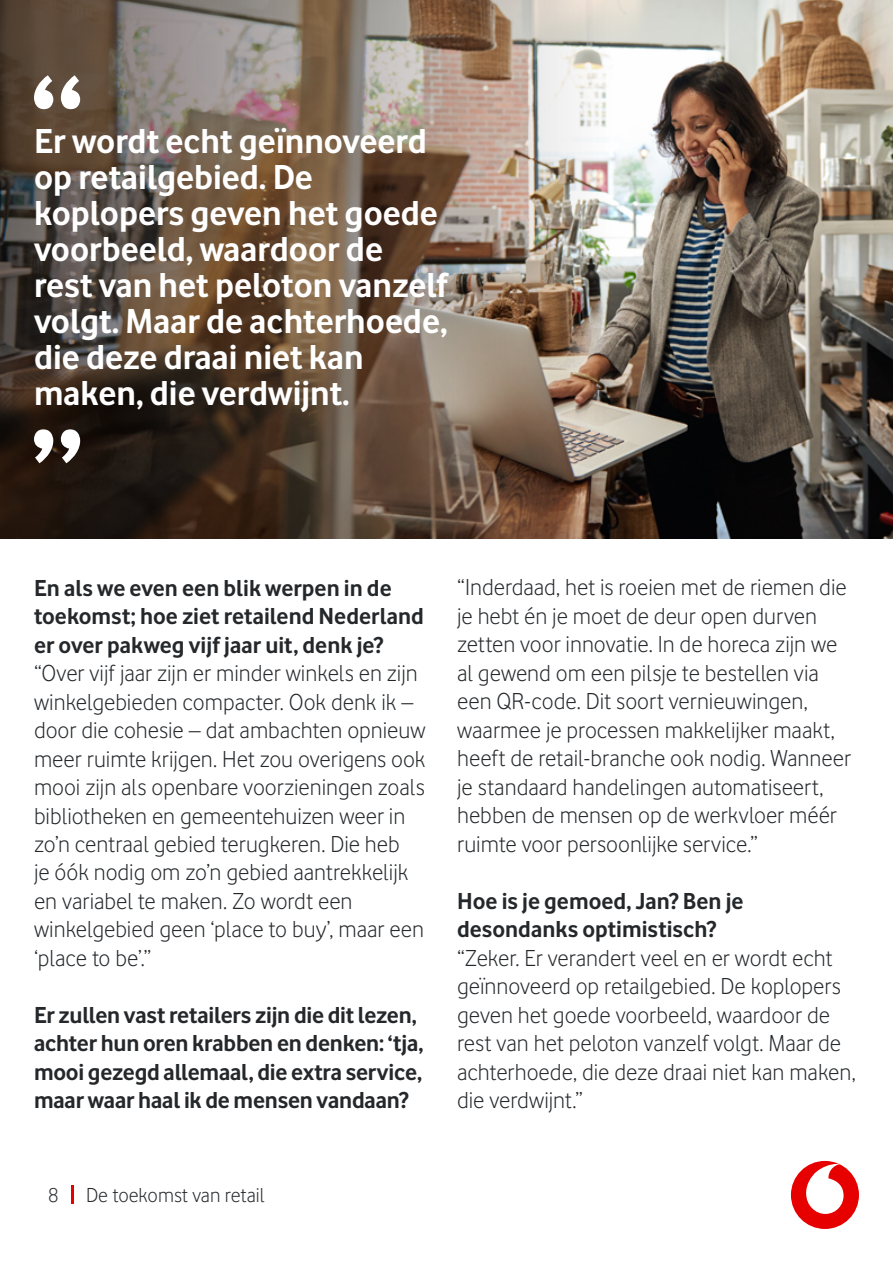
<style>
.page{position:relative;width:893px;height:1263px;background:#fff}
.page>*{position:absolute;margin:0;border:0;box-sizing:border-box;transform-origin:0 0}
.t1{font:700 36px/36px "Vodafone";color:#fff}
.t2{font:300 24px/28.5px "Vodafone";color:#25282b}
.t3{font:700 24px/28.5px "Vodafone";letter-spacing:-.005em;color:#25282b}
.t4{font:300 21px "Vodafone";color:#25282b}
</style>
<div class="page">
<img style="left:611px;top:0;width:282px;height:538px">
<img style="left:0;top:0;width:611px;height:538px">
<hr style="left:71px;top:1186px;width:3px;height:18px;background:#e60000">
<div style="left:791px;top:1161px;width:68px;height:68px;background:#e60000;border-radius:50%"></div>
<svg style="left:806px;top:1164px;width:38px;height:50px"></svg>
<svg style="left:34px;top:75px;width:46px;height:34px"></svg>
<svg style="left:34px;top:429px;width:46px;height:34px"></svg>
<h1 class="t1" style="left:34px;top:122px;width:415px">Er wordt echt geïnnoveerd op retailgebied. De koplopers geven het goede voorbeeld, waardoor de rest van het peloton vanzelf volgt. Maar de achterhoede, die deze draai niet kan maken, die verdwijnt.</h1>
<p class="t3" style="left:34px;top:573px;width:391px">En als we even een blik werpen in de toekomst; hoe ziet retailend Nederland er over pakweg vijf jaar uit, denk je?</p>
<p class="t2" style="left:34px;top:658px;width:393px">“Over vijf jaar zijn er minder winkels en zijn winkelgebieden compacter. Ook denk ik – door die cohesie – dat ambachten opnieuw meer ruimte krijgen. Het zou overigens ook mooi zijn als openbare voorzieningen zoals bibliotheken en gemeentehuizen weer in zo’n centraal gebied terugkeren. Die heb<br>je óók nodig om zo’n gebied aantrekkelijk en variabel te maken. Zo wordt een winkelgebied geen ‘place to buy’, maar een ‘place to be’.”</p>
<p class="t3" style="left:34px;top:1000px;width:391px">Er zullen vast retailers zijn die dit lezen, achter hun oren krabben en denken: ‘tja, mooi gezegd allemaal, die extra service, maar waar haal ik de mensen vandaan?</p>
<p class="t4" style="left:48px;top:1182px;width:12px">8</p>
<p class="t4" style="left:86px;top:1182px;width:180px">De toekomst van retail</p>
<p class="t2" style="left:457px;top:573px;width:395px">“Inderdaad, het is roeien met de riemen die je hebt én je moet de deur open durven zetten voor innovatie. In de horeca zijn we al gewend om een pilsje te bestellen via een QR-code. Dit soort vernieuwingen, waarmee je processen makkelijker maakt, heeft de retail-branche ook nodig. Wanneer je standaard handelingen automatiseert, hebben de mensen op de werkvloer méér ruimte voor persoonlijke service.”</p>
<p class="t3" style="left:457px;top:886px;width:288px">Hoe is je gemoed, Jan? Ben je desondanks optimistisch?</p>
<p class="t2" style="left:457px;top:943px;width:400px">“Zeker. Er verandert veel en er wordt echt geïnnoveerd op retailgebied. De koplopers geven het goede voorbeeld, waardoor de rest van het peloton vanzelf volgt. Maar de achterhoede, die deze draai niet kan maken, die verdwijnt.”</p>
</div>
